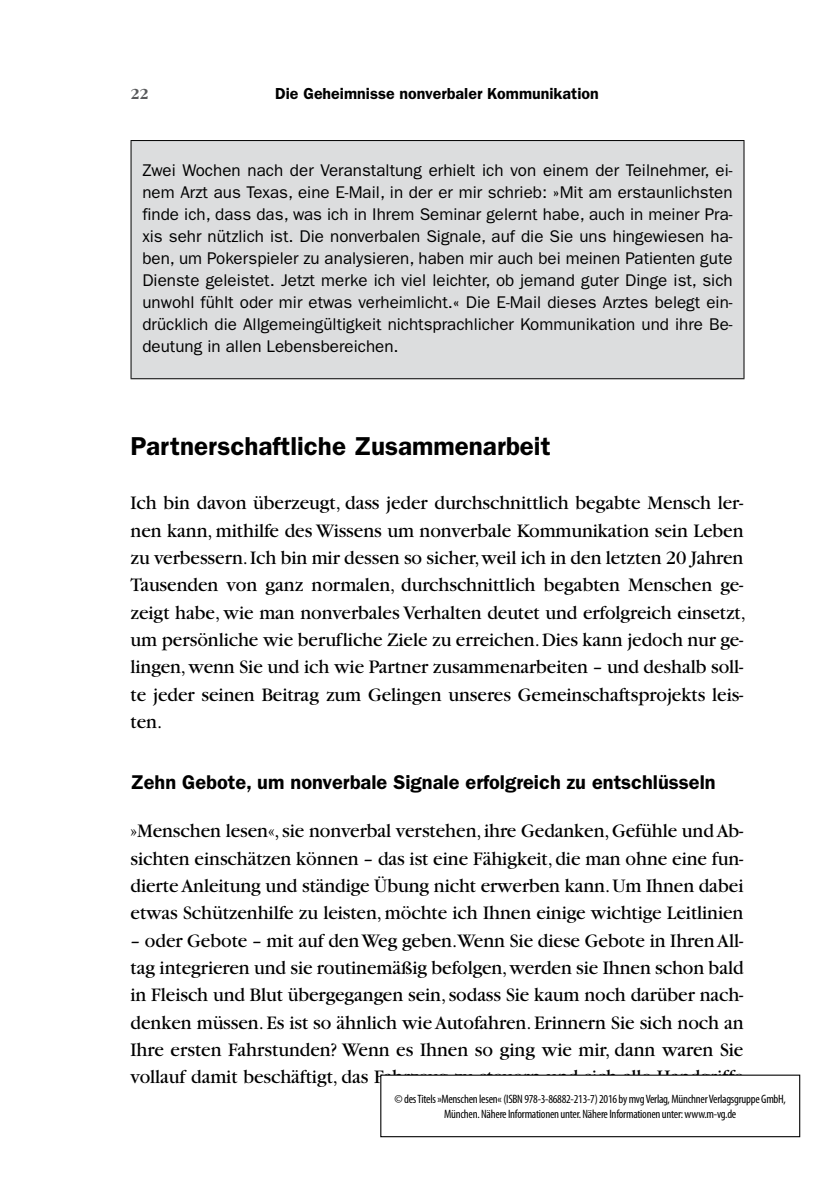
<style>
.page{position:relative;width:840px;height:1191px;background:#fff}
.page>*{position:absolute;margin:0;border:0;box-sizing:border-box;transform-origin:0 0}
.t1{font:600 26px "Franklin Gothic";color:#000}
.t2{font:20px/27.4px "Garamond";letter-spacing:-.005em;color:#000;text-align:justify}
.t3{font:600 20px "Franklin Gothic";color:#000}
.t4{font:17px/22px "Franklin Gothic";color:#000;text-align:justify}
.t5{font:600 16px "Franklin Gothic";color:#000}
.t6{font:700 16px "Garamond";color:#58595b}
.t7{font:condensed 12.2px/14.6px "Myriad Pro";letter-spacing:-.02em;color:#000;text-align:center}
</style>
<div class="page">
<div style="left:131px;top:141px;width:612px;height:238px;background:#dcddde"></div>
<hr style="left:130px;top:140px;width:614px;height:1px;background:#000">
<hr style="left:130px;top:141px;width:1px;height:237px;background:#000">
<hr style="left:743px;top:141px;width:1px;height:237px;background:#000">
<hr style="left:130px;top:378px;width:614px;height:1px;background:#000">
<div style="left:380px;top:1074px;width:419px;height:63px;border:1px solid #000"></div>
<p class="t6" style="left:130px;top:85px;width:19px">22</p>
<p class="t5" style="left:275px;top:84px;width:325px">Die Geheimnisse nonverbaler Kommunikation</p>
<p class="t4" style="left:142px;top:159px;width:591px">Zwei Wochen nach der Veranstaltung erhielt ich von einem der Teilnehmer, ei&shy;nem Arzt aus Texas, eine E-Mail, in der er mir schrieb: »Mit am erstaunlichsten finde ich, dass das, was ich in Ihrem Seminar gelernt habe, auch in meiner Pra&shy;xis sehr nützlich ist. Die nonverbalen Signale, auf die Sie uns hingewiesen ha&shy;ben, um Pokerspieler zu analysieren, haben mir auch bei meinen Patienten gute Dienste geleistet. Jetzt merke ich viel leichter, ob jemand guter Dinge ist, sich unwohl fühlt oder mir etwas verheimlicht.« Die E-Mail dieses Arztes belegt ein&shy;drücklich die Allgemeingültigkeit nichtsprachlicher Kommunikation und ihre Be&shy;deutung in allen Lebensbereichen.</p>
<h1 class="t1" style="left:130px;top:430px;width:421px">Partnerschaftliche Zusammenarbeit</h1>
<p class="t2" style="left:130px;top:490px;width:616px">Ich bin davon überzeugt, dass jeder durchschnittlich begabte Mensch ler&shy;nen kann, mithilfe des Wissens um nonverbale Kommunikation sein Leben zu verbessern. Ich bin mir dessen so sicher, weil ich in den letzten 20 Jahren Tausenden von ganz normalen, durchschnittlich begabten Menschen ge&shy;zeigt habe, wie man nonverbales Verhalten deutet und erfolgreich einsetzt, um persönliche wie berufliche Ziele zu erreichen. Dies kann jedoch nur ge&shy;lingen, wenn Sie und ich wie Partner zusammenarbeiten – und deshalb soll&shy;te jeder seinen Beitrag zum Gelingen unseres Gemeinschaftsprojekts leis&shy;ten.</p>
<p class="t3" style="left:130px;top:770px;width:586px">Zehn Gebote, um nonverbale Signale erfolgreich zu entschlüsseln</p>
<p class="t2" style="left:130px;top:817px;width:614px">»Menschen lesen«, sie nonverbal verstehen, ihre Gedanken, Gefühle und Ab&shy;sichten einschätzen können – das ist eine Fähigkeit, die man ohne eine fun&shy;dierte Anleitung und ständige Übung nicht erwerben kann. Um Ihnen dabei etwas Schützenhilfe zu leisten, möchte ich Ihnen einige wichtige Leitlinien</p>
<p class="t2" style="left:130px;top:927px;width:614px">– oder Gebote – mit auf den Weg geben.Wenn Sie diese Gebote in Ihren All&shy;tag integrieren und sie routinemäßig befolgen, werden sie Ihnen schon bald in Fleisch und Blut übergegangen sein, sodass Sie kaum noch darüber nach&shy;denken müssen. Es ist so ähnlich wie Autofahren. Erinnern Sie sich noch an Ihre ersten Fahrstunden? Wenn es Ihnen so ging wie mir, dann waren Sie vollauf damit beschäftigt, das Fahrzeug zu steuern und sich alle Handgriffe</p>
<p class="t7" style="left:394px;top:1092px;width:393px">© des Titels »Menschen lesen« (ISBN 978-3-86882-213-7) 2016 by mvg Verlag, Münchner Verlagsgruppe GmbH,<br>München. Nähere Informationen unter. Nähere Informationen unter: www.m-vg.de</p>
</div>
